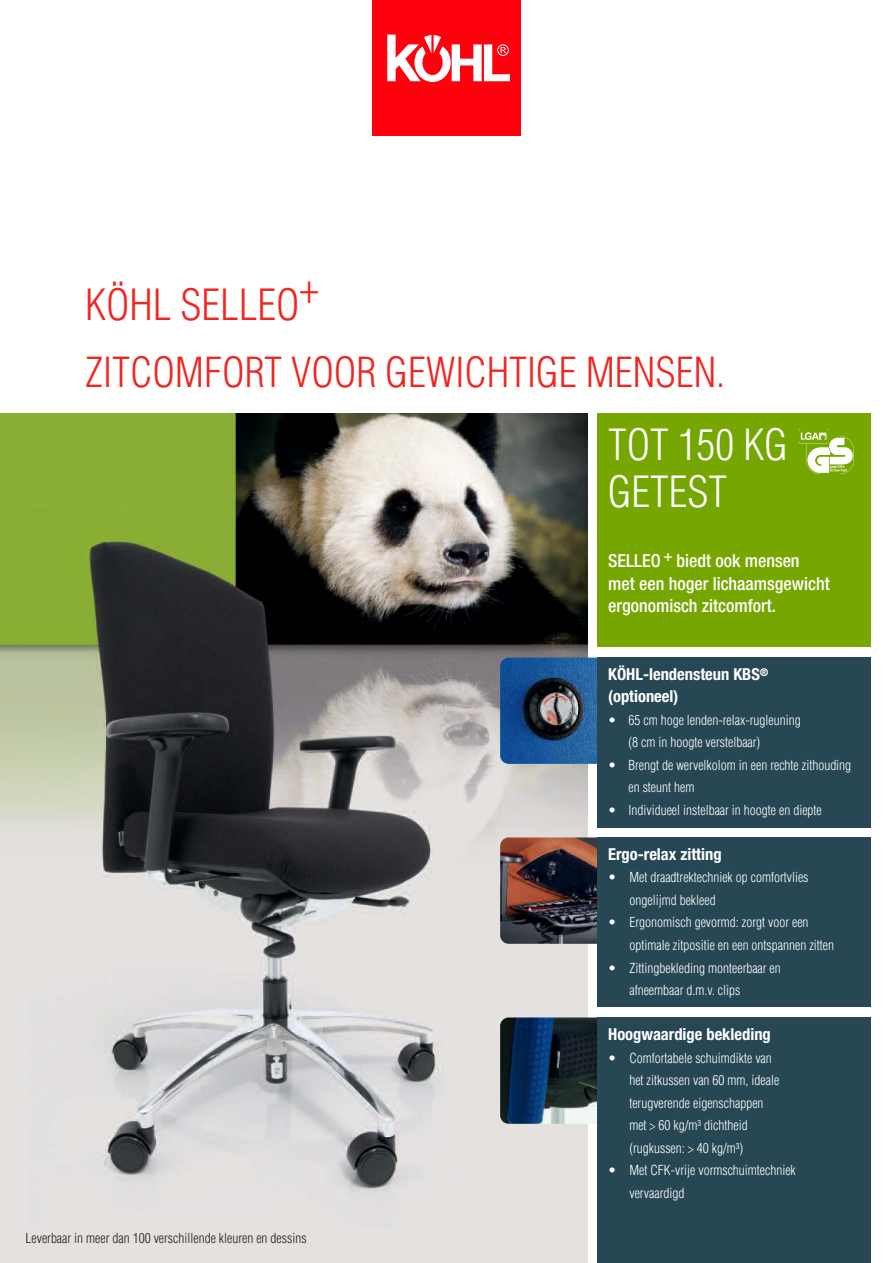
<style>
.page{position:relative;width:893px;height:1263px;background:#fff}
.page>*{position:absolute;margin:0;border:0;box-sizing:border-box;transform-origin:0 0}
.t1{font:300 condensed 42px/46.5px "Helvetica";color:#fff}
.t2{font:300 condensed 42px "Helvetica";color:#ee2722}
.t3{font:300 condensed 40.5px "Helvetica";color:#ee2722}
.t4{font:500 condensed 18px/22.5px "Helvetica Neue";color:#fff}
.t5{font:700 condensed 16.5px/22.5px "Helvetica Neue";color:#fff}
.t6{font:300 condensed 13.5px/22.5px "Helvetica";color:#fff}
.t7{font:300 condensed 13.5px "Helvetica";color:#231f20}
</style>
<div class="page">
<div style="left:598px;top:413px;width:273px;height:234px;background:#75a700"></div>
<img style="left:0;top:413px;width:587px;height:850px">
<div style="left:372px;top:0;width:149px;height:136px;background:#ff000d"></div>
<svg style="left:387px;top:35px;width:123px;height:47px"></svg>
<img style="left:799px;top:429px;width:54px;height:44px">
<img style="left:500px;top:657px;width:106px;height:107px;border-radius:9px">
<img style="left:500px;top:837px;width:106px;height:107px;border-radius:9px">
<img style="left:500px;top:1017px;width:106px;height:107px;border-radius:9px">
<div style="left:598px;top:657px;width:273px;height:171px;background:#274755"></div>
<div style="left:598px;top:837px;width:273px;height:170px;background:#274755"></div>
<div style="left:598px;top:1017px;width:273px;height:246px;background:#274755"></div>
<h1 class="t2" style="left:85px;top:281px;width:235px">KÖHL SELLEO<sup>+</sup></h1>
<h2 class="t3" style="left:85px;top:350px;width:642px">ZITCOMFORT VOOR GEWICHTIGE MENSEN.</h2>
<h1 class="t1" style="left:608px;top:422px;width:181px">TOT 150 KG<br>GETEST</h1>
<h3 class="t4" style="left:608px;top:550px;width:223px">SELLEO <sup>+</sup> biedt ook mensen met een hoger lichaamsgewicht ergonomisch zitcomfort.</h3>
<p class="t7" style="left:26px;top:1230px;width:283px">Leverbaar in meer dan 100 verschillende kleuren en dessins</p>
<p class="t5" style="left:608px;top:663px;width:162px">KÖHL-lendensteun KBS<sup>® </sup>(optioneel)</p>
<p class="t6" style="left:628px;top:709px;width:174px;text-indent:-20px">• 65 cm hoge lenden-relax-rugleuning (8 cm in hoogte verstelbaar)</p>
<p class="t6" style="left:628px;top:754px;width:224px;text-indent:-20px">• Brengt de wervelkolom in een rechte zithouding en steunt hem</p>
<p class="t6" style="left:608px;top:799px;width:215px">• Individueel instelbaar in hoogte en diepte</p>
<p class="t5" style="left:608px;top:843px;width:115px">Ergo-relax zitting</p>
<p class="t6" style="left:629px;top:866px;width:181px;text-indent:-21px">• Met draadtrektechniek op comfortvlies ongelijmd bekleed</p>
<p class="t6" style="left:629px;top:911px;width:206px;text-indent:-21px">• Ergonomisch gevormd: zorgt voor een optimale zitpositie en een ontspannen zitten</p>
<p class="t6" style="left:629px;top:956px;width:153px;text-indent:-21px">• Zittingbekleding monteerbaar en afneembaar d.m.v. clips</p>
<p class="t5" style="left:608px;top:1023px;width:164px">Hoogwaardige bekleding</p>
<p class="t6" style="left:629px;top:1046px;width:151px;text-indent:-21px">• Comfortabele schuimdikte van het zitkussen van 60 mm, ideale terugverende eigenschappen met &gt; 60 kg/m³ dichtheid (rugkussen: &gt; 40 kg/m³)</p>
<p class="t6" style="left:629px;top:1159px;width:168px;text-indent:-21px">• Met CFK-vrije vormschuimtechniek vervaardigd</p>
</div>
